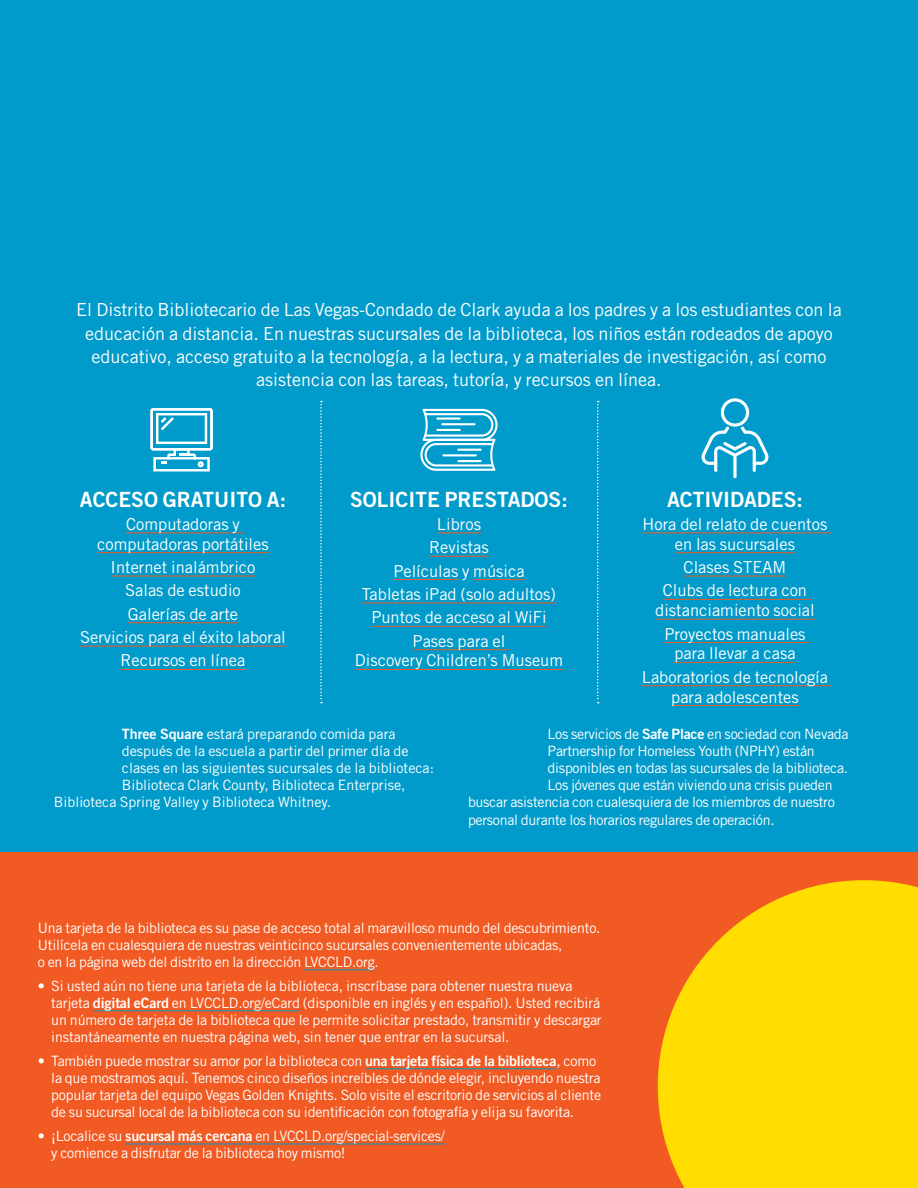
<style>
.page{position:relative;width:918px;height:1188px;background:#009bca}
.page>*{position:absolute;margin:0;border:0;box-sizing:border-box;transform-origin:0 0}
.t1{font:21px "Trade Gothic LT Std Bd 2";color:#fff}
.t2{font:18px/23.4px "Trade Gothic LT Std";color:#fff;text-align:center}
.t3{font:16.5px/23.4px "Trade Gothic LT Std";color:#fff;text-align:center}
.t4{font:14.25px/17.1px "Trade Gothic LT Std";letter-spacing:-.015em;color:#fff}
.s1{font-family:"Trade Gothic LT Std Bd 2"}
</style>
<div class="page">
<svg style="left:150px;top:408px;width:63px;height:63px"></svg>
<div style="left:0;top:853px;width:918px;height:335px;background:#f15a22"></div>
<hr style="left:304px;top:970px;width:71px;height:1px;background:#009bca">
<hr style="left:93px;top:1011px;width:207px;height:1px;background:#009bca">
<hr style="left:365px;top:1069px;width:191px;height:1px;background:#009bca">
<hr style="left:125px;top:1144px;width:320px;height:1px;background:#009bca">
<hr style="left:126px;top:533px;width:118px;height:1px;background:#f25921">
<hr style="left:97px;top:552px;width:172px;height:1px;background:#f25921">
<hr style="left:111px;top:576px;width:144px;height:1px;background:#f25921">
<hr style="left:128px;top:623px;width:110px;height:1px;background:#f25921">
<hr style="left:80px;top:646px;width:206px;height:1px;background:#f25921">
<hr style="left:121px;top:669px;width:124px;height:1px;background:#f25921">
<hr style="left:437px;top:533px;width:44px;height:1px;background:#f25921">
<hr style="left:429px;top:556px;width:60px;height:1px;background:#f25921">
<hr style="left:393px;top:579px;width:65px;height:1px;background:#f25921">
<hr style="left:473px;top:579px;width:52px;height:1px;background:#f25921">
<hr style="left:362px;top:603px;width:194px;height:1px;background:#f25921">
<hr style="left:371px;top:626px;width:176px;height:1px;background:#f25921">
<hr style="left:413px;top:649px;width:96px;height:1px;background:#f25921">
<hr style="left:355px;top:669px;width:208px;height:1px;background:#f25921">
<hr style="left:643px;top:533px;width:188px;height:1px;background:#f25921">
<hr style="left:675px;top:552px;width:120px;height:1px;background:#f25921">
<hr style="left:684px;top:576px;width:102px;height:1px;background:#f25921">
<hr style="left:663px;top:599px;width:148px;height:1px;background:#f25921">
<hr style="left:655px;top:619px;width:160px;height:1px;background:#f25921">
<hr style="left:664px;top:642px;width:145px;height:1px;background:#f25921">
<hr style="left:674px;top:662px;width:122px;height:1px;background:#f25921">
<hr style="left:642px;top:685px;width:190px;height:1px;background:#f25921">
<hr style="left:671px;top:705px;width:128px;height:1px;background:#f25921">
<svg style="left:420px;top:409px;width:78px;height:62px"></svg>
<hr style="left:436px;top:429px;width:25px;height:2px;background:#fff">
<hr style="left:441px;top:423px;width:35px;height:2px;background:#fff">
<hr style="left:436px;top:417px;width:25px;height:3px;background:#fff">
<svg style="left:701px;top:399px;width:68px;height:73px"></svg>
<div style="left:734px;top:454px;width:2px;height:24px;border:1px solid #fff"></div>
<svg style="left:320px;top:401px;width:2px;height:302px"></svg>
<svg style="left:597px;top:401px;width:2px;height:302px"></svg>
<svg style="left:658px;top:880px;width:260px;height:308px;fill:#fd0"></svg>
<p class="t2" style="left:76px;top:298px;width:767px">El Distrito Bibliotecario de Las Vegas-Condado de Clark ayuda a los padres y a los estudiantes con la educación a distancia. En nuestras sucursales de la biblioteca, los niños están rodeados de apoyo educativo, acceso gratuito a la tecnología, a la lectura, y a materiales de investigación, así como asistencia con las tareas, tutoría, y recursos en línea.</p>
<h1 class="t1" style="left:80px;top:486px;width:208px">ACCESO GRATUITO A:</h1>
<p class="t3" style="left:97px;top:514px;width:173px;line-height:19.8px">Computadoras y computadoras portátiles</p>
<p class="t3" style="left:80px;top:555px;width:207px">Internet inalámbrico<br>Salas de estudio<br>Galerías de arte<br>Servicios para el éxito laboral<br>Recursos en línea</p>
<h1 class="t1" style="left:350px;top:486px;width:219px">SOLICITE PRESTADOS:</h1>
<p class="t3" style="left:362px;top:512px;width:196px">Libros<br>Revistas<br>Películas y música<br>Tabletas iPad (solo adultos)<br>Puntos de acceso al WiFi<br>Pases para el</p>
<p class="t3" style="left:355px;top:649px;width:210px">Discovery Children’s Museum</p>
<h1 class="t1" style="left:667px;top:486px;width:137px">ACTIVIDADES:</h1>
<p class="t3" style="left:643px;top:514px;width:186px;line-height:19.8px">Hora del relato de cuentos en las sucursales</p>
<p class="t3" style="left:663px;top:555px;width:146px">Clases STEAM<br>Clubs de lectura con</p>
<p class="t3" style="left:655px;top:598px;width:161px">distanciamiento social<br>Proyectos manuales</p>
<p class="t3" style="left:642px;top:642px;width:188px">para llevar a casa<br>Laboratorios de tecnología</p>
<p class="t3" style="left:671px;top:685px;width:129px">para adolescentes</p>
<p class="t4" style="left:548px;top:725px;width:303px">Los servicios de <span class="s1">Safe Place</span> en sociedad con Nevada</p>
<p class="t4" style="left:548px;top:742px;width:269px">Partnership for Homeless Youth (NPHY) están</p>
<p class="t4" style="left:548px;top:759px;width:302px">disponibles en todas las sucursales de la biblioteca.</p>
<p class="t4" style="left:548px;top:777px;width:286px">Los jóvenes que están viviendo una crisis pueden</p>
<p class="t4" style="left:468px;top:794px;width:368px">buscar asistencia con cualesquiera de los miembros de nuestro</p>
<p class="t4" style="left:468px;top:811px;width:308px">personal durante los horarios regulares de operación.</p>
<p class="t4" style="left:122px;top:725px;width:275px"><span class="s1">Three Square</span> estará preparando comida para</p>
<p class="t4" style="left:122px;top:742px;width:288px">después de la escuela a partir del primer día de</p>
<p class="t4" style="left:122px;top:759px;width:314px">clases en las siguientes sucursales de la biblioteca:</p>
<p class="t4" style="left:122px;top:777px;width:285px">Biblioteca Clark County, Biblioteca Enterprise,</p>
<p class="t4" style="left:54px;top:794px;width:279px">Biblioteca Spring Valley y Biblioteca Whitney.</p>
<p class="t4" style="left:38px;top:919px;width:564px">Una tarjeta de la biblioteca es su pase de acceso total al maravilloso mundo del descubrimiento.<br>Utilícela en cualesquiera de nuestras veinticinco sucursales convenientemente ubicadas,<br>o en la página web del distrito en la dirección LVCCLD.org.</p>
<p class="t4" style="left:51px;top:977px;width:552px;text-indent:-13px">• Si usted aún no tiene una tarjeta de la biblioteca, inscríbase para obtener nuestra nueva tarjeta <span class="s1">digital eCard</span> en LVCCLD.org/eCard (disponible en inglés y en español). Usted recibirá un número de tarjeta de la biblioteca que le permite solicitar prestado, transmitir y descargar instantáneamente en nuestra página web, sin tener que entrar en la sucursal.</p>
<p class="t4" style="left:51px;top:1052px;width:551px;text-indent:-13px">• También puede mostrar su amor por la biblioteca con <span class="s1">una tarjeta física de la biblioteca</span>, como la que mostramos aquí. Tenemos cinco diseños increíbles de dónde elegir, incluyendo nuestra popular tarjeta del equipo Vegas Golden Knights. Solo visite el escritorio de servicios al cliente de su sucursal local de la biblioteca con su identificación con fotografía y elija su favorita.</p>
<p class="t4" style="left:51px;top:1127px;width:395px;text-indent:-13px">• ¡Localice su <span class="s1">sucursal más cercana</span> en LVCCLD.org/special-services/ y comience a disfrutar de la biblioteca hoy mismo!</p>
</div>
